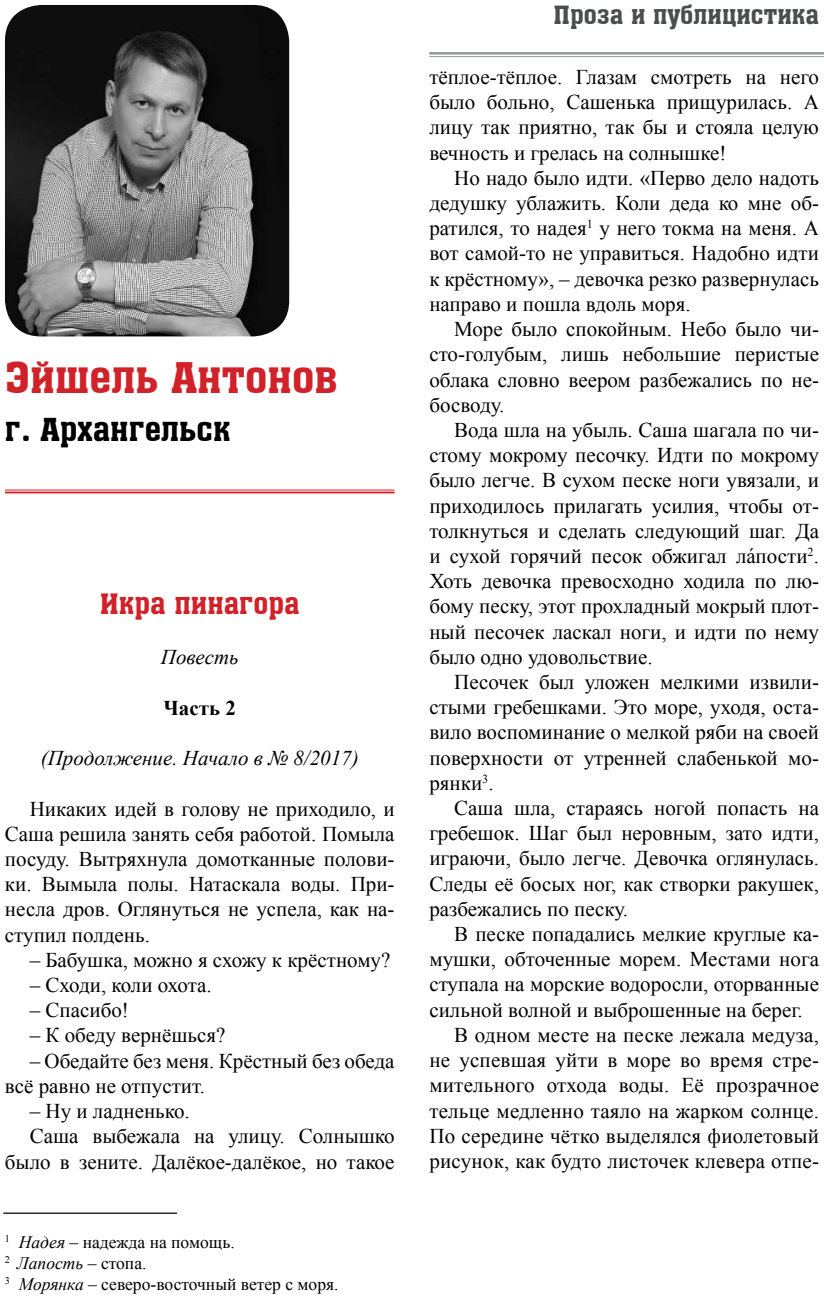
<style>
.page{position:relative;width:824px;height:1305px;background:#fff}
.page>*{position:absolute;margin:0;border:0;box-sizing:border-box;transform-origin:0 0}
.t1{font:42px "a Assuan";color:#d12229}
.t2{font:31.5px "a Assuan";color:#000}
.t3{font:28px "a Assuan";color:#d12229}
.t4{font:24.5px "a Assuan";color:#4c4d4f}
.t5{font:21px/25.2px "Times New Roman";color:#000;text-align:justify}
.t6{font:italic 21px "Times New Roman";color:#000}
.t7{font:700 21px "Times New Roman";color:#000}
.t8{font:17.5px/21px "Times New Roman";color:#000}
.s1{font-style:italic}
</style>
<div class="page">
<hr style="left:429px;top:52px;width:394px;height:3px;background:#939597">
<hr style="left:429px;top:56px;width:394px;height:1px;background:#939597">
<img style="left:5px;top:5px;width:284px;height:331px">
<hr style="left:5px;top:490px;width:389px;height:1px;background:#d12229">
<hr style="left:5px;top:491px;width:389px;height:2px;background:#d12229">
<hr style="left:3px;top:1212px;width:174px;height:1px;background:#000">
<h1 class="t1" style="left:5px;top:355px;width:334px">Эйшель Антонов</h1>
<h2 class="t2" style="left:5px;top:412px;width:227px">г. Архангельск</h2>
<h3 class="t3" style="left:100px;top:589px;width:201px">Икра пинагора</h3>
<p class="t6" style="left:161px;top:643px;width:79px">Повесть</p>
<p class="t7" style="left:163px;top:693px;width:74px">Часть 2</p>
<p class="t6" style="left:41px;top:744px;width:319px">(Продолжение. Начало в № 8/2017)</p>
<p class="t5" style="left:5px;top:795px;width:391px;text-indent:25px">Никаких идей в голову не приходило, и Саша решила занять себя работой. Помыла посуду. Вытряхнула домотканные полови&shy;ки. Вымыла полы. Натаскала воды. При&shy;несла дров. Оглянуться не успела, как на&shy;ступил полдень.</p>
<p class="t5" style="left:30px;top:947px;width:362px">– Бабушка, можно я схожу к крёстному?</p>
<p class="t5" style="left:30px;top:972px;width:184px">– Сходи, коли охота.</p>
<p class="t5" style="left:30px;top:997px;width:101px">– Спасибо!</p>
<p class="t5" style="left:30px;top:1022px;width:197px">– К обеду вернёшься?</p>
<p class="t5" style="left:5px;top:1047px;width:391px;text-indent:25px">– Обедайте без меня. Крёстный без обеда всё равно не отпустит.</p>
<p class="t5" style="left:30px;top:1098px;width:161px">– Ну и ладненько.</p>
<p class="t5" style="left:30px;top:1123px;width:366px">Саша выбежала на улицу. Солнышко</p>
<p class="t5" style="left:5px;top:1148px;width:391px">было в зените. Далёкое-далёкое, но такое</p>
<p class="t8" style="left:5px;top:1231px;width:335px"><sup>1</sup> <span class="s1">Надея</span> – надежда на помощь.<br><sup>2</sup> <span class="s1">Лапость</span> – стопа.<br><sup>3</sup> <span class="s1">Морянка</span> – северо-восточный ветер с моря.</p>
<p class="t4" style="left:553px;top:2px;width:267px">Проза и публицистика</p>
<p class="t5" style="left:429px;top:64px;width:391px">тёплое-тёплое. Глазам смотреть на него было больно, Сашенька прищурилась. А лицу так приятно, так бы и стояла целую вечность и грелась на солнышке!</p>
<p class="t5" style="left:429px;top:165px;width:391px;text-indent:25px">Но надо было идти. «Перво дело надоть дедушку ублажить. Коли деда ко мне об&shy;ратился, то надея<sup>1</sup> у него токма на меня. А вот самой-то не управиться. Надобно идти к крёстному», – девочка резко развернулась направо и пошла вдоль моря.</p>
<p class="t5" style="left:429px;top:316px;width:391px;text-indent:25px">Море было спокойным. Небо было чи&shy;сто-голубым, лишь небольшие перистые облака словно веером разбежались по не&shy;босводу.</p>
<p class="t5" style="left:429px;top:417px;width:391px;text-indent:25px">Вода шла на убыль. Саша шагала по чи&shy;стому мокрому песочку. Идти по мокрому было легче. В сухом песке ноги увязали, и приходилось прилагать усилия, чтобы от&shy;толкнуться и сделать следующий шаг. Да и сухой горячий песок обжигал ла́пости<sup>2</sup>.<br>Хоть девочка превосходно ходила по лю&shy;бому песку, этот прохладный мокрый плот&shy;ный песочек ласкал ноги, и идти по нему было одно удовольствие.</p>
<p class="t5" style="left:429px;top:669px;width:391px;text-indent:25px">Песочек был уложен мелкими извили&shy;стыми гребешками. Это море, уходя, оста&shy;вило воспоминание о мелкой ряби на своей поверхности от утренней слабенькой мо&shy;рянки<sup>3</sup>.</p>
<p class="t5" style="left:429px;top:795px;width:391px;text-indent:25px">Саша шла, стараясь ногой попасть на гребешок. Шаг был неровным, зато идти, играючи, было легче. Девочка оглянулась.<br>Следы её босых ног, как створки ракушек, разбежались по песку.</p>
<p class="t5" style="left:454px;top:921px;width:366px">В песке попадались мелкие круглые ка-</p>
<p class="t5" style="left:429px;top:946px;width:391px">мушки, обточенные морем. Местами нога</p>
<p class="t5" style="left:429px;top:971px;width:391px">ступала на морские водоросли, оторванные</p>
<p class="t5" style="left:429px;top:996px;width:375px">сильной волной и выброшенные на берег.</p>
<p class="t5" style="left:454px;top:1022px;width:366px">В одном месте на песке лежала медуза,</p>
<p class="t5" style="left:429px;top:1047px;width:391px">не успевшая уйти в море во время стре-</p>
<p class="t5" style="left:429px;top:1072px;width:391px">мительного отхода воды. Её прозрачное</p>
<p class="t5" style="left:429px;top:1097px;width:391px">тельце медленно таяло на жарком солнце.</p>
<p class="t5" style="left:429px;top:1122px;width:391px">По середине чётко выделялся фиолетовый</p>
<p class="t5" style="left:429px;top:1148px;width:391px">рисунок, как будто листочек клевера отпе-</p>
</div>
